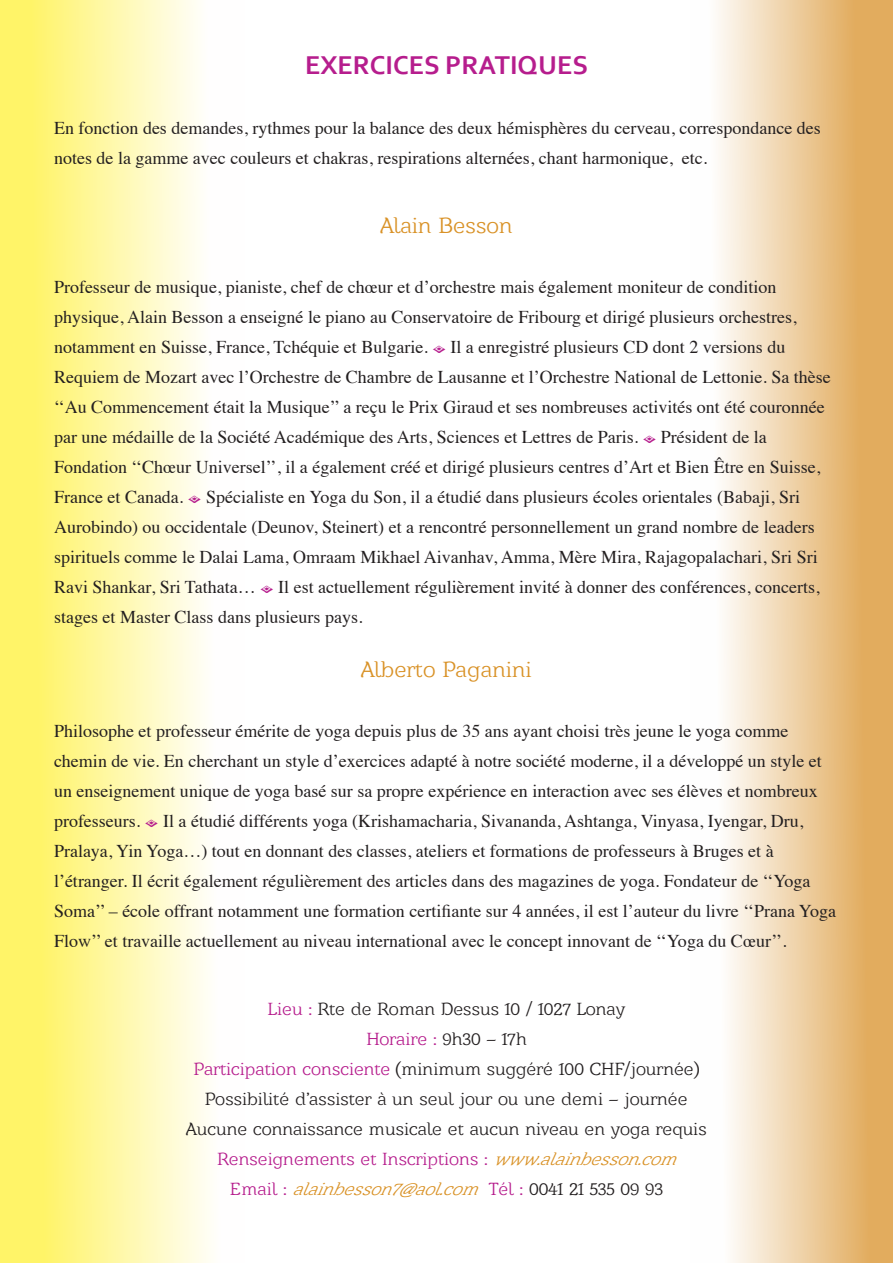
<style>
.page{position:relative;width:893px;height:1263px;background:#fff}
.page>*{position:absolute;margin:0;border:0;box-sizing:border-box;transform-origin:0 0}
.t1{font:700 27px "Corbel";color:#b61d8d}
.t2{font:22.5px "Barkentina";color:#d99227}
.t3{font:18px/30px "Times";color:#231f20}
.t4{font:18px/30px "Barkentina";color:#231f20;text-align:center}
.s1{color:#b61d8d}
.s2{font-style:italic;color:#d99227}
</style>
<div class="page">
<svg style="left:0;top:0;width:211px;height:1263px"></svg>
<svg style="left:716px;top:0;width:177px;height:1263px"></svg>
<svg style="left:189px;top:496px;width:12px;height:7px"></svg>
<svg style="left:146px;top:820px;width:12px;height:7px"></svg>
<h1 class="t1" style="left:305px;top:48px;width:284px">EXERCICES PRATIQUES</h1>
<p class="t3" style="left:54px;top:111px;width:768px">En fonction des demandes, rythmes pour la balance des deux hémisphères du cerveau, correspondance des notes de la gamme avec couleurs et chakras, respirations alternées, chant harmonique, etc.</p>
<p class="t2" style="left:381px;top:212px;width:133px">Alain Besson</p>
<p class="t3" style="left:54px;top:270px;width:744px">Professeur de musique, pianiste, chef de chœur et d’orchestre mais également moniteur de condition physique, Alain Besson a enseigné le piano au Conservatoire de Fribourg et dirigé plusieurs orchestres, notamment en Suisse, France, Tchéquie et Bulgarie.</p>
<p class="t3" style="left:54px;top:331px;width:778px;text-indent:396px">Il a enregistré plusieurs CD dont 2 versions du Requiem de Mozart avec l’Orchestre de Chambre de Lausanne et l’Orchestre National de Lettonie. Sa thèse ‘‘Au Commencement était la Musique’’ a reçu le Prix Giraud et ses nombreuses activités ont été couronnée par une médaille de la Société Académique des Arts, Sciences et Lettres de Paris.</p>
<p class="t3" style="left:54px;top:421px;width:768px;text-indent:607px">Président de la<br>Fondation ‘‘Chœur Universel’’, il a également créé et dirigé plusieurs centres d’Art et Bien Être en Suisse,<br>France et Canada.</p>
<p class="t3" style="left:54px;top:481px;width:765px;text-indent:152px">Spécialiste en Yoga du Son, il a étudié dans plusieurs écoles orientales (Babaji, Sri Aurobindo) ou occidentale (Deunov, Steinert) et a rencontré personnellement un grand nombre de leaders spirituels comme le Dalai Lama, Omraam Mikhael Aivanhav, Amma, Mère Mira, Rajagopalachari, Sri Sri Ravi Shankar, Sri Tathata…</p>
<p class="t3" style="left:54px;top:571px;width:767px;text-indent:224px">Il est actuellement régulièrement invité à donner des conférences, concerts, stages et Master Class dans plusieurs pays.</p>
<p class="t2" style="left:361px;top:656px;width:172px">Alberto Paganini</p>
<p class="t3" style="left:54px;top:714px;width:769px">Philosophe et professeur émérite de yoga depuis plus de 35 ans ayant choisi très jeune le yoga comme chemin de vie. En cherchant un style d’exercices adapté à notre société moderne, il a développé un style et un enseignement unique de yoga basé sur sa propre expérience en interaction avec ses élèves et nombreux professeurs.</p>
<p class="t3" style="left:54px;top:805px;width:783px;text-indent:109px">Il a étudié différents yoga (Krishamacharia, Sivananda, Ashtanga, Vinyasa, Iyengar, Dru, Pralaya, Yin Yoga…) tout en donnant des classes, ateliers et formations de professeurs à Bruges et à l’étranger. Il écrit également régulièrement des articles dans des magazines de yoga. Fondateur de ‘‘Yoga Soma’’ – école offrant notamment une formation certifiante sur 4 années, il est l’auteur du livre ‘‘Prana Yoga Flow’’ et travaille actuellement au niveau international avec le concept innovant de ‘‘Yoga du Cœur’’.</p>
<p class="t4" style="left:186px;top:993px;width:522px"><span class="s1">Lieu :</span> Rte de Roman Dessus 10 / 1027 Lonay<br><span class="s1">Horaire :</span> 9h30 – 17h<br><span class="s1">Participation consciente</span> (minimum suggéré 100 CHF/journée)<br>Possibilité d’assister à un seul jour ou une demi – journée Aucune connaissance musicale et aucun niveau en yoga requis <span class="s1">Renseignements et Inscriptions :</span> <span class="s2">www.alainbesson.com<br></span><span class="s1">E m a i l :</span> <span class="s2">alainbesson7@aol.com</span> <span class="s1">T é l :</span> 0 0 4 1 2 1 5 3 5 0 9 9 3</p>
</div>
